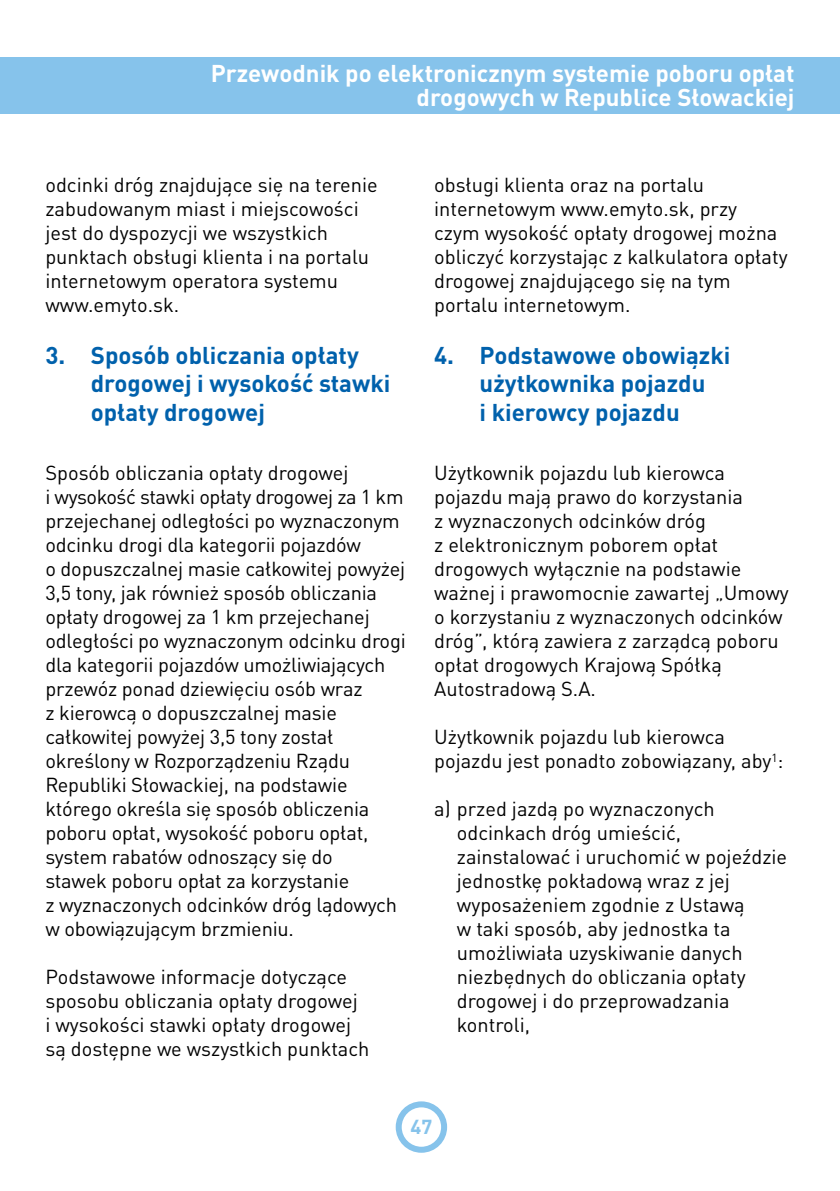
<style>
.page{position:relative;width:840px;height:1191px;background:#fff}
.page>*{position:absolute;margin:0;border:0;box-sizing:border-box;transform-origin:0 0}
.t1{font:700 24px/28.8px "DIN Pro";color:#0061ac}
.t2{font:700 24px/24px "DIN Pro";color:#fff;text-align:right}
.t3{font:20px/24px "DIN Pro";color:#000}
.t4{font:700 20px "DIN Pro";color:#86c3eb}
</style>
<div class="page">
<div style="left:0;top:57px;width:839px;height:56px;background:#86c3eb"></div>
<div style="left:395px;top:1101px;width:52px;height:51px;border:6px solid #86c3eb;border-radius:50%"></div>
<p class="t2" style="left:211px;top:58px;width:585px">Przewodnik po elektronicznym systemie poboru opłat drogowych w Republice Słowackiej</p>
<p class="t3" style="left:45px;top:171px;width:333px">odcinki dróg znajdujące się na terenie zabudowanym miast i miejscowości jest do dyspozycji we wszystkich punktach obsługi klienta i na portalu internetowym operatora systemu www.emyto.sk.</p>
<p class="t1" style="left:91px;top:338px;width:301px;text-indent:-45px">3. Sposób obliczania opłaty drogowej i wysokość stawki opłaty drogowej</p>
<p class="t3" style="left:45px;top:459px;width:361px">Sposób obliczania opłaty drogowej<br>i wysokość stawki opłaty drogowej za 1 km przejechanej odległości po wyznaczonym odcinku drogi dla kategorii pojazdów<br>o dopuszczalnej masie całkowitej powyżej 3,5 tony, jak również sposób obliczania opłaty drogowej za 1 km przejechanej odległości po wyznaczonym odcinku drogi dla kategorii pojazdów umożliwiających przewóz ponad dziewięciu osób wraz<br>z kierowcą o dopuszczalnej masie całkowitej powyżej 3,5 tony został określony w Rozporządzeniu Rządu Republiki Słowackiej, na podstawie którego określa się sposób obliczenia poboru opłat, wysokość poboru opłat, system rabatów odnoszący się do<br>stawek poboru opłat za korzystanie<br>z wyznaczonych odcinków dróg lądowych w obowiązującym brzmieniu.</p>
<p class="t3" style="left:45px;top:963px;width:325px">Podstawowe informacje dotyczące sposobu obliczania opłaty drogowej<br>i wysokości stawki opłaty drogowej są dostępne we wszystkich punktach</p>
<p class="t3" style="left:434px;top:171px;width:355px">obsługi klienta oraz na portalu internetowym www.emyto.sk, przy czym wysokość opłaty drogowej można obliczyć korzystając z kalkulatora opłaty drogowej znajdującego się na tym portalu internetowym.</p>
<p class="t1" style="left:479px;top:338px;width:252px;text-indent:-45px">4. Podstawowe obowiązki użytkownika pojazdu<br>i kierowcy pojazdu</p>
<p class="t3" style="left:434px;top:459px;width:356px">Użytkownik pojazdu lub kierowca pojazdu mają prawo do korzystania<br>z wyznaczonych odcinków dróg<br>z elektronicznym poborem opłat drogowych wyłącznie na podstawie ważnej i prawomocnie zawartej „Umowy o korzystaniu z wyznaczonych odcinków dróg”, którą zawiera z zarządcą poboru opłat drogowych Krajową Spółką<br>Autostradową S.A.</p>
<p class="t3" style="left:434px;top:723px;width:351px">Użytkownik pojazdu lub kierowca pojazdu jest ponadto zobowiązany, aby<sup>1</sup>:</p>
<p class="t3" style="left:456px;top:795px;width:332px;text-indent:-23px">a) przed jazdą po wyznaczonych odcinkach dróg umieścić, zainstalować i uruchomić w pojeździe jednostkę pokładową wraz z jej wyposażeniem zgodnie z Ustawą<br>w taki sposób, aby jednostka ta umożliwiała uzyskiwanie danych niezbędnych do obliczania opłaty drogowej i do przeprowadzania kontroli,</p>
<p class="t4" style="left:410px;top:1110px;width:23px">47</p>
</div>
